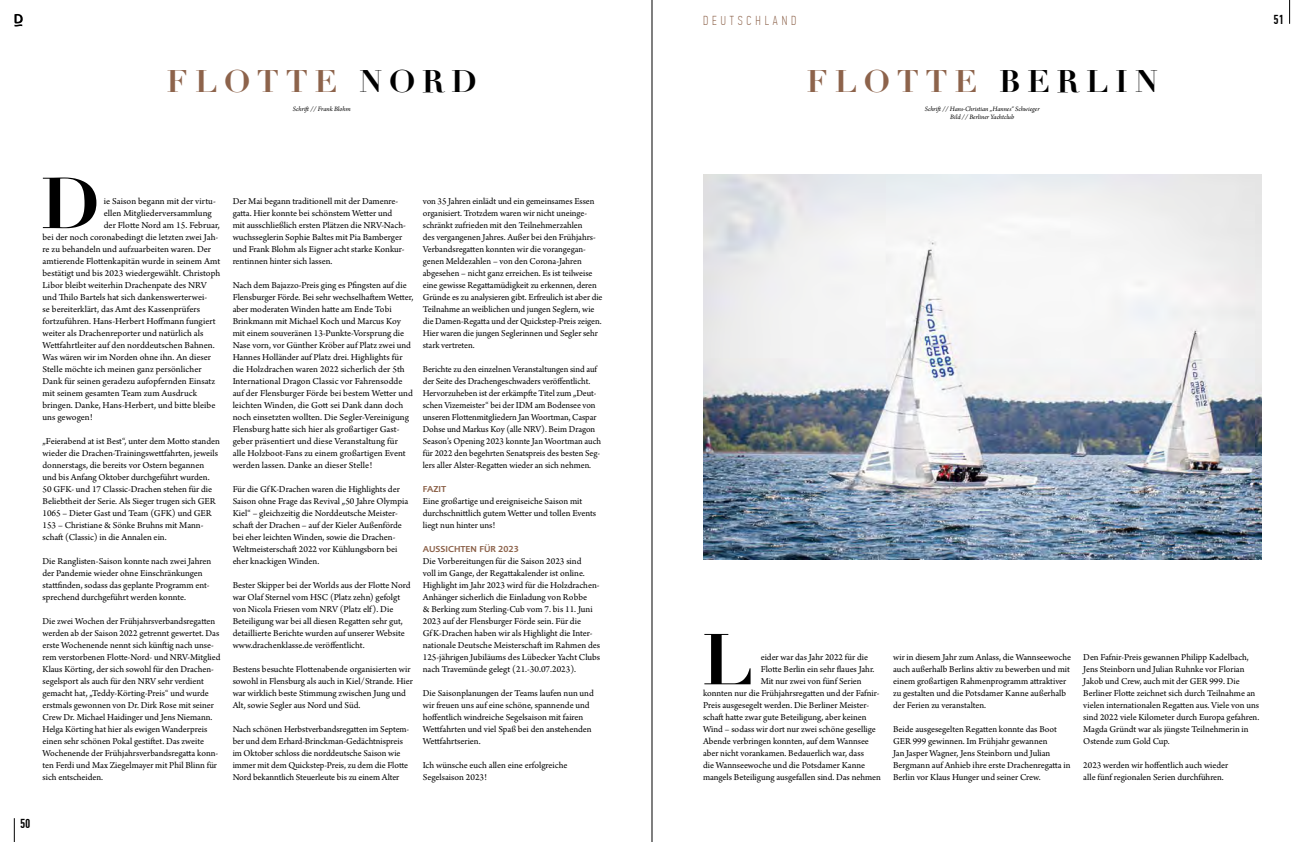
<style>
.page{position:relative;width:1304px;height:842px;background:#fff}
.page>*{position:absolute;margin:0;border:0;box-sizing:border-box;transform-origin:0 0}
.t1{font:700 70.7px "Didot";color:#000}
.t2{font:700 30.6px "Didot";letter-spacing:.21em;color:#8d634b}
.t3{font:100 13px "PF Din Text Comp Pro";letter-spacing:.3em;color:#8d634b}
.t4{font:500 13px "PF Din Text Comp Pro";color:#000}
.t5{font:9.5px/12px "Arno Pro";color:#000}
.t6{font:700 9px "EADS Sans";color:#8d634b}
.t7{font:italic 7px/8px "Arno Pro";letter-spacing:-.005em;color:#000;text-align:center}
.s1{color:#000}
</style>
<div class="page">
<img style="left:703px;top:174px;width:558px;height:386px">
<svg style="left:14px;top:818px;width:1px;height:24px"></svg>
<svg style="left:1289px;top:0;width:1px;height:24px"></svg>
<svg style="left:14px;top:14px;width:9px;height:13px"></svg>
<hr style="left:652px;top:0;width:1px;height:842px;background:#000">
<h2 class="t2" style="left:167px;top:62px;width:312px">FLOTTE <span class="s1">NORD</span></h2>
<p class="t7" style="left:293px;top:105px;width:59px">Schrift // Frank Blohm</p>
<h1 class="t1" style="left:41px;top:159px;width:61px">D</h1>
<p class="t5" style="left:104px;top:196px;width:114px">ie Saison begann mit der virtu-</p>
<p class="t5" style="left:104px;top:208px;width:109px">ellen Mitgliederversammlung</p>
<p class="t5" style="left:104px;top:220px;width:118px">der Flotte Nord am 15. Februar,</p>
<p class="t5" style="left:43px;top:232px;width:177px">bei der noch coronabedingt die letzten zwei Jah-</p>
<p class="t5" style="left:43px;top:244px;width:170px">re zu behandeln und aufzuarbeiten waren. Der</p>
<p class="t5" style="left:43px;top:256px;width:179px">amtierende Flottenkapitän wurde in seinem Amt</p>
<p class="t5" style="left:43px;top:268px;width:179px">bestätigt und bis 2023 wiedergewählt. Christoph</p>
<p class="t5" style="left:43px;top:280px;width:166px">Libor bleibt weiterhin Drachenpate des NRV</p>
<p class="t5" style="left:43px;top:292px;width:166px">und Thilo Bartels hat sich dankenswerterwei-</p>
<p class="t5" style="left:43px;top:304px;width:159px">se bereiterklärt, das Amt des Kassenprüfers</p>
<p class="t5" style="left:43px;top:316px;width:175px">fortzuführen. Hans-Herbert Hoffmann fungiert</p>
<p class="t5" style="left:43px;top:328px;width:162px">weiter als Drachenreporter und natürlich als</p>
<p class="t5" style="left:43px;top:340px;width:174px">Wettfahrtleiter auf den norddeutschen Bahnen.</p>
<p class="t5" style="left:43px;top:352px;width:170px">Was wären wir im Norden ohne ihn. An dieser</p>
<p class="t5" style="left:43px;top:364px;width:161px">Stelle möchte ich meinen ganz persönlicher</p>
<p class="t5" style="left:43px;top:376px;width:174px">Dank für seinen geradezu aufopfernden Einsatz</p>
<p class="t5" style="left:43px;top:388px;width:156px">mit seinem gesamten Team zum Ausdruck</p>
<p class="t5" style="left:43px;top:400px;width:174px">bringen. Danke, Hans-Herbert, und bitte bleibe</p>
<p class="t5" style="left:43px;top:412px;width:52px">uns gewogen!</p>
<p class="t5" style="left:43px;top:436px;width:179px">„Feierabend at ist Best“, unter dem Motto standen wieder die Drachen-Trainingswettfahrten, jeweils donnerstags, die bereits vor Ostern begannen und bis Anfang Oktober durchgeführt wurden.<br>50 GFK- und 17 Classic-Drachen stehen für die Beliebtheit der Serie. Als Sieger trugen sich GER 1065 – Dieter Gast und Team (GFK) und GER 153 – Christiane &amp; Sönke Bruhns mit Mann&shy;schaft (Classic) in die Annalen ein.</p>
<p class="t5" style="left:43px;top:556px;width:170px">Die Ranglisten-Saison konnte nach zwei Jahren der Pandemie wieder ohne Einschränkungen stattfinden, sodass das geplante Programm ent&shy;sprechend durchgeführt werden konnte.</p>
<p class="t5" style="left:43px;top:616px;width:180px">Die zwei Wochen der Frühjahrsverbandsregatten werden ab der Saison 2022 getrennt gewertet. Das erste Wochenende nennt sich künftig nach unse&shy;rem verstorbenen Flotte-Nord- und NRV-Mitglied Klaus Körting, der sich sowohl für den Drachen&shy;segelsport als auch für den NRV sehr verdient gemacht hat, „Teddy-Körting-Preis“ und wurde erstmals gewonnen von Dr. Dirk Rose mit seiner Crew Dr. Michael Haidinger und Jens Niemann.<br>Helga Körting hat hier als ewigen Wanderpreis einen sehr schönen Pokal gestiftet. Das zweite Wochenende der Frühjahrsverbandsregatta konn&shy;ten Ferdi und Max Ziegelmayer mit Phil Blinn für sich entscheiden.</p>
<p class="t5" style="left:233px;top:196px;width:175px">Der Mai begann traditionell mit der Damenre&shy;gatta. Hier konnte bei schönstem Wetter und mit ausschließlich ersten Plätzen die NRV-Nach&shy;wuchsseglerin Sophie Baltes mit Pia Bamberger und Frank Blohm als Eigner acht starke Konkur&shy;rentinnen hinter sich lassen.</p>
<p class="t5" style="left:233px;top:280px;width:182px">Nach dem Bajazzo-Preis ging es Pfingsten auf die Flensburger Förde. Bei sehr wechselhaftem Wetter, aber moderaten Winden hatte am Ende Tobi Brinkmann mit Michael Koch und Marcus Koy mit einem souveränen 13-Punkte-Vorsprung die Nase vorn, vor Günther Kröber auf Platz zwei und Hannes Holländer auf Platz drei. Highlights für die Holzdrachen waren 2022 sicherlich der 5th International Dragon Classic vor Fahrensodde auf der Flensburger Förde bei bestem Wetter und leichten Winden, die Gott sei Dank dann doch noch einsetzten wollten. Die Segler-Vereinigung Flensburg hatte sich hier als großartiger Gast&shy;geber präsentiert und diese Veranstaltung für<br>alle Holzboot-Fans zu einem großartigen Event werden lassen. Danke an dieser Stelle!</p>
<p class="t5" style="left:233px;top:484px;width:177px">Für die GfK-Drachen waren die Highlights der Saison ohne Frage das Revival „50 Jahre Olympia Kiel“ – gleichzeitig die Norddeutsche Meister&shy;schaft der Drachen – auf der Kieler Außenförde bei eher leichten Winden, sowie die Drachen-Weltmeisterschaft 2022 vor Kühlungsborn bei eher knackigen Winden.</p>
<p class="t5" style="left:233px;top:580px;width:179px">Bester Skipper bei der Worlds aus der Flotte Nord war Olaf Sternel vom HSC (Platz zehn) gefolgt von Nicola Friesen vom NRV (Platz elf). Die Beteiligung war bei all diesen Regatten sehr gut, detaillierte Berichte wurden auf unserer Website www.drachenklasse.de veröffentlicht.</p>
<p class="t5" style="left:233px;top:664px;width:182px">Bestens besuchte Flottenabende organisierten wir sowohl in Flensburg als auch in Kiel/Strande. Hier war wirklich beste Stimmung zwischen Jung und Alt, sowie Segler aus Nord und Süd.</p>
<p class="t5" style="left:233px;top:724px;width:178px">Nach schönen Herbstverbandsregatten im Septem&shy;ber und dem Erhard-Brinckman-Gedächtnispreis im Oktober schloss die norddeutsche Saison wie immer mit dem Quickstep-Preis, zu dem die Flotte Nord bekanntlich Steuerleute bis zu einem Alter</p>
<p class="t5" style="left:423px;top:196px;width:181px">von 35 Jahren einlädt und ein gemeinsames Essen organisiert. Trotzdem waren wir nicht uneinge&shy;schränkt zufrieden mit den Teilnehmerzahlen<br>des vergangenen Jahres. Außer bei den Frühjahrs-Verbandsregatten konnten wir die vorangegan&shy;genen Meldezahlen – von den Corona-Jahren abgesehen – nicht ganz erreichen. Es ist teilweise eine gewisse Regattamüdigkeit zu erkennen, deren Gründe es zu analysieren gibt. Erfreulich ist aber die Teilnahme an weiblichen und jungen Seglern, wie die Damen-Regatta und der Quickstep-Preis zeigen.<br>Hier waren die jungen Seglerinnen und Segler sehr stark vertreten.</p>
<p class="t5" style="left:423px;top:364px;width:180px">Berichte zu den einzelnen Veranstaltungen sind auf der Seite des Drachengeschwaders veröffentlicht.<br>Hervorzuheben ist der erkämpfte Titel zum „Deut&shy;schen Vizemeister“ bei der IDM am Bodensee von unseren Flottenmitgliedern Jan Woortman, Caspar Dohse und Markus Koy (alle NRV). Beim Dragon Season’s Opening 2023 konnte Jan Woortman auch für 2022 den begehrten Senatspreis des besten Seg&shy;lers aller Alster-Regatten wieder an sich nehmen.</p>
<p class="t6" style="left:423px;top:484px;width:25px">FAZIT</p>
<p class="t5" style="left:423px;top:496px;width:175px">Eine großartige und ereigniseiche Saison mit durchschnittlich gutem Wetter und tollen Events liegt nun hinter uns!</p>
<p class="t6" style="left:423px;top:544px;width:98px">AUSSICHTEN FÜR 2023</p>
<p class="t5" style="left:423px;top:556px;width:179px">Die Vorbereitungen für die Saison 2023 sind<br>voll im Gange, der Regattakalender ist online.<br>Highlight im Jahr 2023 wird für die Holzdrachen-Anhänger sicherlich die Einladung von Robbe<br>&amp; Berking zum Sterling-Cub vom 7. bis 11. Juni 2023 auf der Flensburger Förde sein. Für die<br>Gf K-Drachen haben wir als Highlight die Inter&shy;nationale Deutsche Meisterschaft im Rahmen des 125-jährigen Jubiläums des Lübecker Yacht Clubs nach Travemünde gelegt (21.-30.07.2023).</p>
<p class="t5" style="left:423px;top:688px;width:173px">Die Saisonplanungen der Teams laufen nun und wir freuen uns auf eine schöne, spannende und hoffentlich windreiche Segelsaison mit fairen Wettfahrten und viel Spaß bei den anstehenden Wettfahrtserien.</p>
<p class="t5" style="left:423px;top:760px;width:146px">Ich wünsche euch allen eine erfolgreiche<br>Segelsaison 2023!</p>
<h3 class="t4" style="left:20px;top:816px;width:12px">50</h3>
<h3 class="t3" style="left:703px;top:13px;width:95px">DEUTSCHLAND</h3>
<h2 class="t2" style="left:806px;top:62px;width:353px">FLOTTE <span class="s1">BERLIN</span></h2>
<p class="t7" style="left:925px;top:105px;width:116px">Schrift // Hans-Christian „Hannes“ Schwieger<br>Bild // Berliner Yachtclub</p>
<h3 class="t4" style="left:1273px;top:12px;width:12px">51</h3>
<h1 class="t1" style="left:701px;top:615px;width:54px">L</h1>
<p class="t5" style="left:761px;top:652px;width:109px">eider war das Jahr 2022 für die</p>
<p class="t5" style="left:761px;top:664px;width:115px">Flotte Berlin ein sehr flaues Jahr.</p>
<p class="t5" style="left:761px;top:676px;width:102px">Mit nur zwei von fünf Serien</p>
<p class="t5" style="left:703px;top:688px;width:178px">konnten nur die Frühjahrsregatten und der Fafnir-</p>
<p class="t5" style="left:703px;top:700px;width:168px">Preis ausgesegelt werden. Die Berliner Meister-</p>
<p class="t5" style="left:703px;top:712px;width:165px">schaft hatte zwar gute Beteiligung, aber keinen</p>
<p class="t5" style="left:703px;top:724px;width:174px">Wind – sodass wir dort nur zwei schöne gesellige</p>
<p class="t5" style="left:703px;top:736px;width:167px">Abende verbringen konnten, auf dem Wannsee</p>
<p class="t5" style="left:703px;top:748px;width:162px">aber nicht vorankamen. Bedauerlich war, dass</p>
<p class="t5" style="left:703px;top:760px;width:164px">die Wannseewoche und die Potsdamer Kanne</p>
<p class="t5" style="left:703px;top:772px;width:179px">mangels Beteiligung ausgefallen sind. Das nehmen</p>
<p class="t5" style="left:893px;top:652px;width:179px">wir in diesem Jahr zum Anlass, die Wannseewoche auch außerhalb Berlins aktiv zu bewerben und mit einem großartigen Rahmenprogramm attraktiver zu gestalten und die Potsdamer Kanne außerhalb der Ferien zu veranstalten.</p>
<p class="t5" style="left:893px;top:724px;width:179px">Beide ausgesegelten Regatten konnte das Boot GER 999 gewinnen. Im Frühjahr gewannen<br>Jan Jasper Wagner, Jens Steinborn und Julian Bergmann auf Anhieb ihre erste Drachenregatta in Berlin vor Klaus Hunger und seiner Crew.</p>
<p class="t5" style="left:1083px;top:652px;width:177px">Den Fafnir-Preis gewannen Philipp Kadelbach, Jens Steinborn und Julian Ruhnke vor Florian Jakob und Crew, auch mit der GER 999. Die Berliner Flotte zeichnet sich durch Teilnahme an vielen internationalen Regatten aus. Viele von uns sind 2022 viele Kilometer durch Europa gefahren.<br>Magda Gründt war als jüngste Teilnehmerin in Ostende zum Gold Cup.</p>
<p class="t5" style="left:1083px;top:760px;width:146px">2023 werden wir hoffentlich auch wieder alle fünf regionalen Serien durchführen.</p>
</div>
